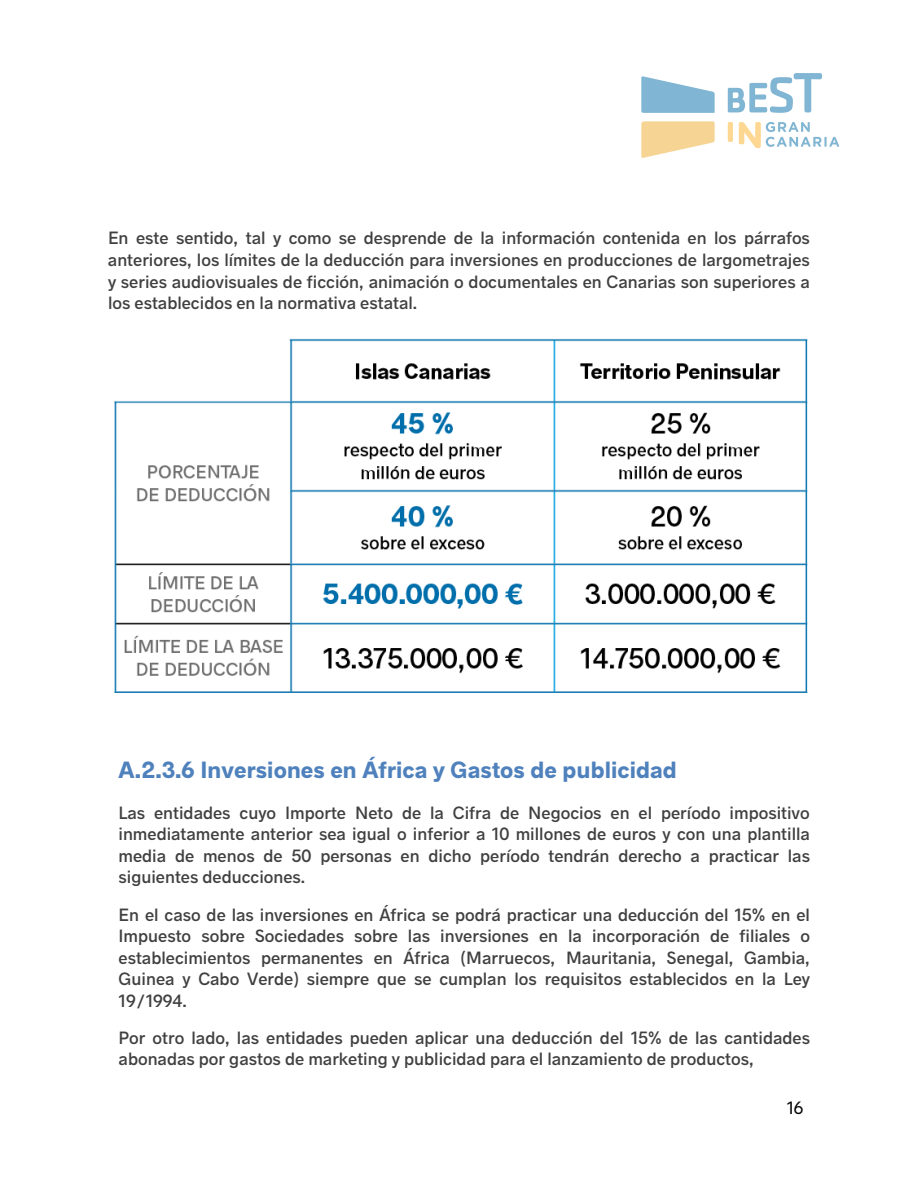
<style>
.page{position:relative;width:918px;height:1188px;background:#fff}
.page>*{position:absolute;margin:0;border:0;box-sizing:border-box;transform-origin:0 0}
.t1{font:700 23.7px "Hanken Sans";letter-spacing:.005em;color:#4f81bd}
.t2{font:500 18px/21.6px "Hanken Sans";color:#404041;text-align:justify}
.t3{font:18px "Hanken Sans";color:#000}
</style>
<div class="page">
<img style="left:114px;top:338px;width:694px;height:355px">
<svg style="left:641px;top:76px;width:74px;height:37px"></svg>
<svg style="left:641px;top:121px;width:74px;height:37px"></svg>
<div style="left:728px;top:122px;width:5px;height:20px;background:#fed893"></div>
<svg style="left:728px;top:73px;width:94px;height:40px"></svg>
<svg style="left:739px;top:122px;width:100px;height:26px"></svg>
<p class="t2" style="left:108px;top:226px;width:704px">En este sentido, tal y como se desprende de la información contenida en los párrafos anteriores, los límites de la deducción para inversiones en producciones de largometrajes y series audiovisuales de ficción, animación o documentales en Canarias son superiores a los establecidos en la normativa estatal.</p>
<h1 class="t1" style="left:118px;top:752px;width:560px">A.2.3.6 Inversiones en África y Gastos de publicidad</h1>
<p class="t2" style="left:118px;top:800px;width:693px">Las entidades cuyo Importe Neto de la Cifra de Negocios en el período impositivo inmediatamente anterior sea igual o inferior a 10 millones de euros y con una plantilla media de menos de 50 personas en dicho período tendrán derecho a practicar las siguientes deducciones.</p>
<p class="t2" style="left:119px;top:902px;width:693px">En el caso de las inversiones en África se podrá practicar una deducción del 15% en el Impuesto sobre Sociedades sobre las inversiones en la incorporación de filiales o establecimientos permanentes en África (Marruecos, Mauritania, Senegal, Gambia, Guinea y Cabo Verde) siempre que se cumplan los requisitos establecidos en la Ley 19/1994.</p>
<p class="t2" style="left:119px;top:1026px;width:693px">Por otro lado, las entidades pueden aplicar una deducción del 15% de las cantidades abonadas por gastos de marketing y publicidad para el lanzamiento de productos,</p>
<p class="t3" style="left:787px;top:1094px;width:18px">16</p>
</div>
